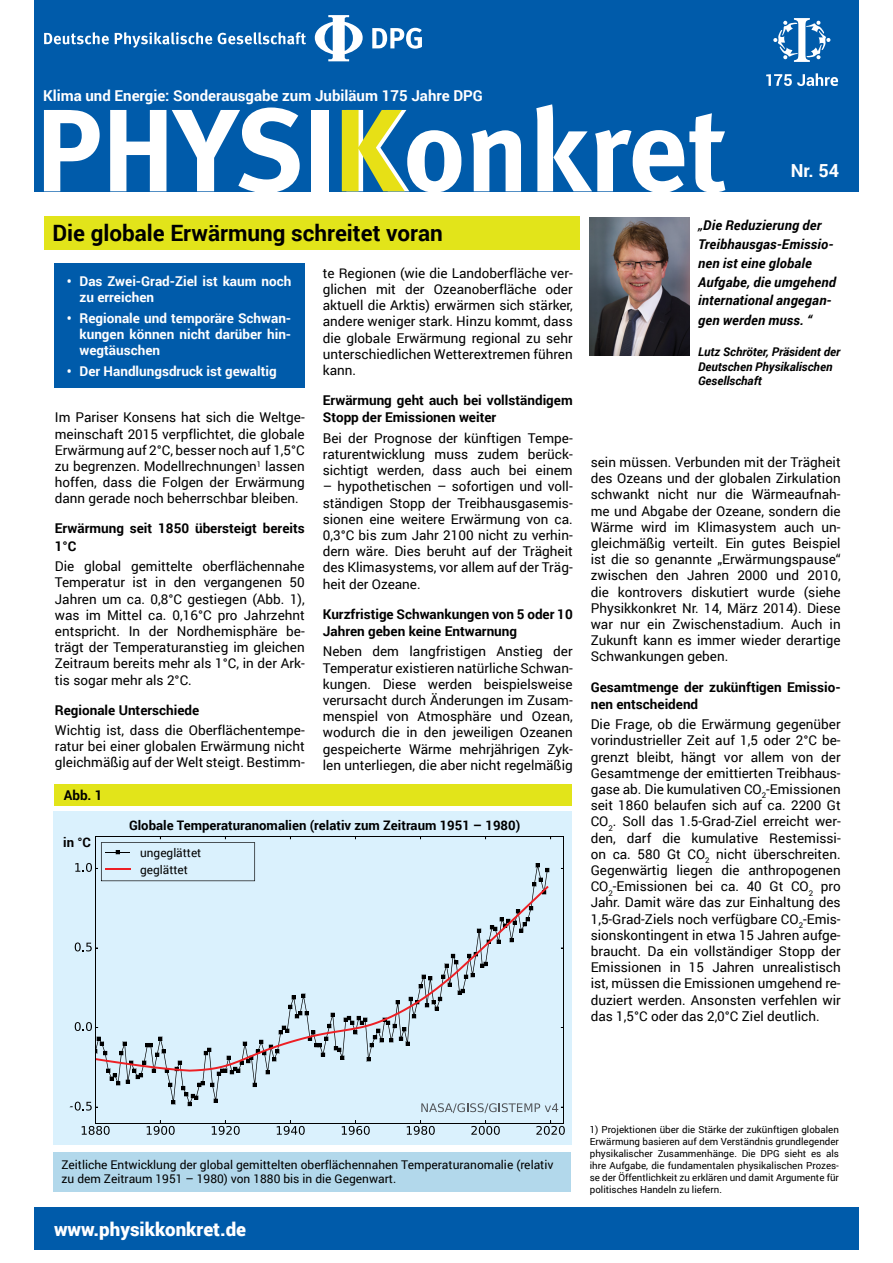
<style>
.page{position:relative;width:893px;height:1263px;background:#fff}
.page>*{position:absolute;margin:0;border:0;box-sizing:border-box;transform-origin:0 0}
.t1{font:700 22.5px "Roboto";color:#000}
.t2{font:900 18.75px "Roboto";color:#fff}
.t3{font:700 18px "Roboto";color:#fff}
.t4{font:700 15px "Roboto";color:#fff}
.t5{font:13.5px/16.2px "Roboto";color:#000;text-align:justify}
.t6{font:700 13.5px/17.2px "Roboto";color:#000}
.t7{font:700 13.5px/16.2px "Roboto";color:#fff}
.t8{font:italic 700 13.5px/18.9px "Roboto";letter-spacing:.015em;color:#000}
.t9{font:700 13.2px "Roboto";color:#000}
.t10{font:12px/14.4px "Roboto";color:#000}
.t11{font:italic 700 12px/14.4px "Roboto";color:#000}
.t12{font:11.85px/17.1px "Roboto";color:#000}
.t13{font:9.75px/12px "Roboto";color:#000;text-align:justify}
</style>
<div class="page">
<div style="left:34px;top:0;width:825px;height:191px;background:#005baa"></div>
<svg style="left:44px;top:32px;width:262px;height:16px"></svg>
<svg style="left:372px;top:28px;width:50px;height:21px"></svg>
<svg style="left:315px;top:15px;width:48px;height:46px"></svg>
<div style="left:34px;top:1208px;width:825px;height:42px;background:#005baa"></div>
<svg style="left:44px;top:110px;width:56px;height:81px"></svg>
<svg style="left:110px;top:110px;width:56px;height:81px"></svg>
<svg style="left:172px;top:108px;width:128px;height:84px"></svg>
<div style="left:311px;top:110px;width:17px;height:81px;background:#fff"></div>
<svg style="left:342px;top:110px;width:119px;height:82px"></svg>
<svg style="left:472px;top:130px;width:49px;height:61px"></svg>
<svg style="left:536px;top:104px;width:189px;height:88px"></svg>
<div style="left:44px;top:217px;width:536px;height:33px;background:#e2e41a"></div>
<div style="left:54px;top:264px;width:250px;height:124px;background:#005baa"></div>
<svg style="left:773px;top:18px;width:57px;height:44px"></svg>
<svg style="left:766px;top:73px;width:72px;height:13px"></svg>
<img style="left:589px;top:217px;width:101px;height:138px">
<div style="left:53px;top:811px;width:519px;height:333px;background:#daf1fd"></div>
<div style="left:53px;top:1152px;width:518px;height:40px;background:#b2d8eb"></div>
<div style="left:54px;top:784px;width:518px;height:21px;background:#e2e41a"></div>
<svg style="left:532px;top:863px;width:17px;height:23px"></svg>
<hr style="left:95px;top:836px;width:1px;height:287px;background:#000">
<hr style="left:95px;top:1123px;width:469px;height:1px;background:#000">
<hr style="left:563px;top:836px;width:1px;height:287px;background:#000">
<hr style="left:95px;top:836px;width:469px;height:1px;background:#000">
<svg style="left:82px;top:1125px;width:28px;height:10px"></svg>
<svg style="left:147px;top:1120px;width:28px;height:15px"></svg>
<svg style="left:212px;top:1120px;width:28px;height:15px"></svg>
<svg style="left:277px;top:1120px;width:28px;height:15px"></svg>
<svg style="left:342px;top:1120px;width:28px;height:15px"></svg>
<svg style="left:407px;top:1120px;width:28px;height:15px"></svg>
<svg style="left:471px;top:1120px;width:29px;height:15px"></svg>
<svg style="left:536px;top:1120px;width:29px;height:15px"></svg>
<svg style="left:69px;top:906px;width:494px;height:207px"></svg>
<svg style="left:75px;top:837px;width:180px;height:44px"></svg>
<hr style="left:105px;top:868px;width:26px;height:2px;background:#ed1f24">
<p class="t4" style="left:43px;top:85px;width:441px">Klima und Energie: Sonderausgabe zum Jubiläum 175 Jahre DPG</p>
<h1 class="t1" style="left:52px;top:217px;width:392px">Die globale Erwärmung schreitet voran</h1>
<p class="t7" style="left:80px;top:273px;width:213px;text-indent:-13px">• Das Zwei-Grad-Ziel ist kaum noch zu erreichen</p>
<p class="t7" style="left:80px;top:309px;width:213px;text-align:justify;text-indent:-13px">• Regionale und temporäre Schwan&shy;kungen können nicht darüber hin&shy;wegtäuschen</p>
<p class="t7" style="left:67px;top:362px;width:211px">• Der Handlungsdruck ist gewaltig</p>
<p class="t5" style="left:323px;top:264px;width:251px">te Regionen (wie die Landoberfläche ver&shy;glichen mit der Ozeanoberfläche oder aktuell die Arktis) erwärmen sich stärker, andere weniger stark. Hinzu kommt, dass die globale Erwärmung regional zu sehr unterschiedlichen Wetterextremen führen kann.</p>
<p class="t6" style="left:323px;top:391px;width:251px">Erwärmung geht auch bei vollständigem<br>Stopp der Emissionen weiter</p>
<p class="t5" style="left:323px;top:429px;width:251px">Bei der Prognose der künftigen Tempe&shy;raturentwicklung muss zudem berück&shy;sichtigt werden, dass auch bei einem</p>
<p class="t5" style="left:323px;top:478px;width:251px">– hypothetischen – sofortigen und voll&shy;ständigen Stopp der Treibhausgasemis&shy;sionen eine weitere Erwärmung von ca.<br>0,3°C bis zum Jahr 2100 nicht zu verhin&shy;dern wäre. Dies beruht auf der Trägheit des Klimasystems, vor allem auf der Träg&shy;heit der Ozeane.</p>
<p class="t6" style="left:323px;top:605px;width:251px">Kurzfristige Schwankungen von 5 oder 10<br>Jahren geben keine Entwarnung</p>
<p class="t5" style="left:323px;top:643px;width:251px">Neben dem langfristigen Anstieg der Temperatur existieren natürliche Schwan&shy;kungen. Diese werden beispielsweise verursacht durch Änderungen im Zusam&shy;menspiel von Atmosphäre und Ozean, wodurch die in den jeweiligen Ozeanen gespeicherte Wärme mehrjährigen Zyk&shy;len unterliegen, die aber nicht regelmäßig</p>
<p class="t5" style="left:55px;top:409px;width:251px">Im Pariser Konsens hat sich die Weltge&shy;meinschaft 2015 verpflichtet, die globale Erwärmung auf 2°C, besser noch auf 1,5°C zu begrenzen. Modellrechnungen<sup>1</sup> lassen hoffen, dass die Folgen der Erwärmung dann gerade noch beherrschbar bleiben.</p>
<p class="t6" style="left:55px;top:519px;width:251px">Erwärmung seit 1850 übersteigt bereits<br>1°C</p>
<p class="t5" style="left:55px;top:558px;width:251px">Die global gemittelte oberflächennahe Temperatur ist in den vergangenen 50<br>Jahren um ca. 0,8°C gestiegen (Abb. 1), was im Mittel ca. 0,16°C pro Jahrzehnt entspricht. In der Nordhemisphäre be&shy;trägt der Temperaturanstieg im gleichen Zeitraum bereits mehr als 1°C, in der Ark&shy;tis sogar mehr als 2°C.</p>
<p class="t6" style="left:55px;top:701px;width:146px">Regionale Unterschiede</p>
<p class="t5" style="left:55px;top:722px;width:251px">Wichtig ist, dass die Oberflächentempe&shy;ratur bei einer globalen Erwärmung nicht gleichmäßig auf der Welt steigt. Bestimm-</p>
<p class="t6" style="left:64px;top:786px;width:40px">Abb. 1</p>
<p class="t9" style="left:63px;top:833px;width:29px">in °C</p>
<p class="t9" style="left:129px;top:816px;width:393px">Globale Temperaturanomalien (relativ zum Zeitraum 1951 – 1980)</p>
<p class="t12" style="left:140px;top:843px;width:63px">ungeglättet geglättet</p>
<h3 class="t3" style="left:791px;top:158px;width:50px">Nr. 54</h3>
<p class="t8" style="left:698px;top:215px;width:139px">„Die Reduzierung der<br>Treibhausgas-Emissio&shy;nen ist eine globale<br>Aufgabe, die umgehend international angegan&shy;gen werden muss. “</p>
<p class="t11" style="left:698px;top:344px;width:144px">Lutz Schröter, Präsident der<br>Deutschen Physikalischen<br>Gesellschaft</p>
<p class="t5" style="left:591px;top:454px;width:251px">sein müssen. Verbunden mit der Trägheit des Ozeans und der globalen Zirkulation schwankt nicht nur die Wärmeaufnah&shy;me und Abgabe der Ozeane, sondern die Wärme wird im Klimasystem auch un&shy;gleichmäßig verteilt. Ein gutes Beispiel ist die so genannte „Erwärmungspause“ zwischen den Jahren 2000 und 2010, die kontrovers diskutiert wurde (siehe Physikkonkret Nr. 14, März 2014). Diese war nur ein Zwischenstadium. Auch in Zukunft kann es immer wieder derartige Schwankungen geben.</p>
<p class="t6" style="left:591px;top:677px;width:251px">Gesamtmenge der zukünftigen Emissio&shy;nen entscheidend</p>
<p class="t5" style="left:591px;top:716px;width:251px">Die Frage, ob die Erwärmung gegenüber vorindustrieller Zeit auf 1,5 oder 2°C be&shy;grenzt bleibt, hängt vor allem von der Gesamtmenge der emittierten Treibhaus&shy;gase ab. Die kumulativen CO<sub>2</sub>-Emissionen seit 1860 belaufen sich auf ca. 2200 Gt CO<sub>2</sub>. Soll das 1.5-Grad-Ziel erreicht wer&shy;den, darf die kumulative Restemissi&shy;on ca. 580 Gt CO<sub>2</sub> nicht überschreiten.<br>Gegenwärtig liegen die anthropogenen CO<sub>2</sub>-Emissionen bei ca. 40 Gt CO<sub>2</sub> pro Jahr. Damit wäre das zur Einhaltung des 1,5-Grad-Ziels noch verfügbare CO<sub>2</sub>-Emis&shy;sionskontingent in etwa 15 Jahren aufge&shy;braucht. Da ein vollständiger Stopp der Emissionen in 15 Jahren unrealistisch ist, müssen die Emissionen umgehend re&shy;duziert werden. Ansonsten verfehlen wir das 1,5°C oder das 2,0°C Ziel deutlich.</p>
<p class="t10" style="left:61px;top:1157px;width:493px">Zeitliche Entwicklung der global gemittelten oberflächennahen Temperaturanomalie (relativ zu dem Zeitraum 1951 – 1980) von 1880 bis in die Gegenwart.</p>
<h2 class="t2" style="left:54px;top:1216px;width:194px">www.physikkonkret.de</h2>
<p class="t13" style="left:590px;top:1123px;width:251px">1) Projektionen über die Stärke der zukünftigen globalen Erwärmung basieren auf dem Verständnis grundlegender physikalischer Zusammenhänge. Die DPG sieht es als ihre Aufgabe, die fundamentalen physikalischen Prozes&shy;se der Öffentlichkeit zu erklären und damit Argumente für politisches Handeln zu liefern.</p>
</div>
